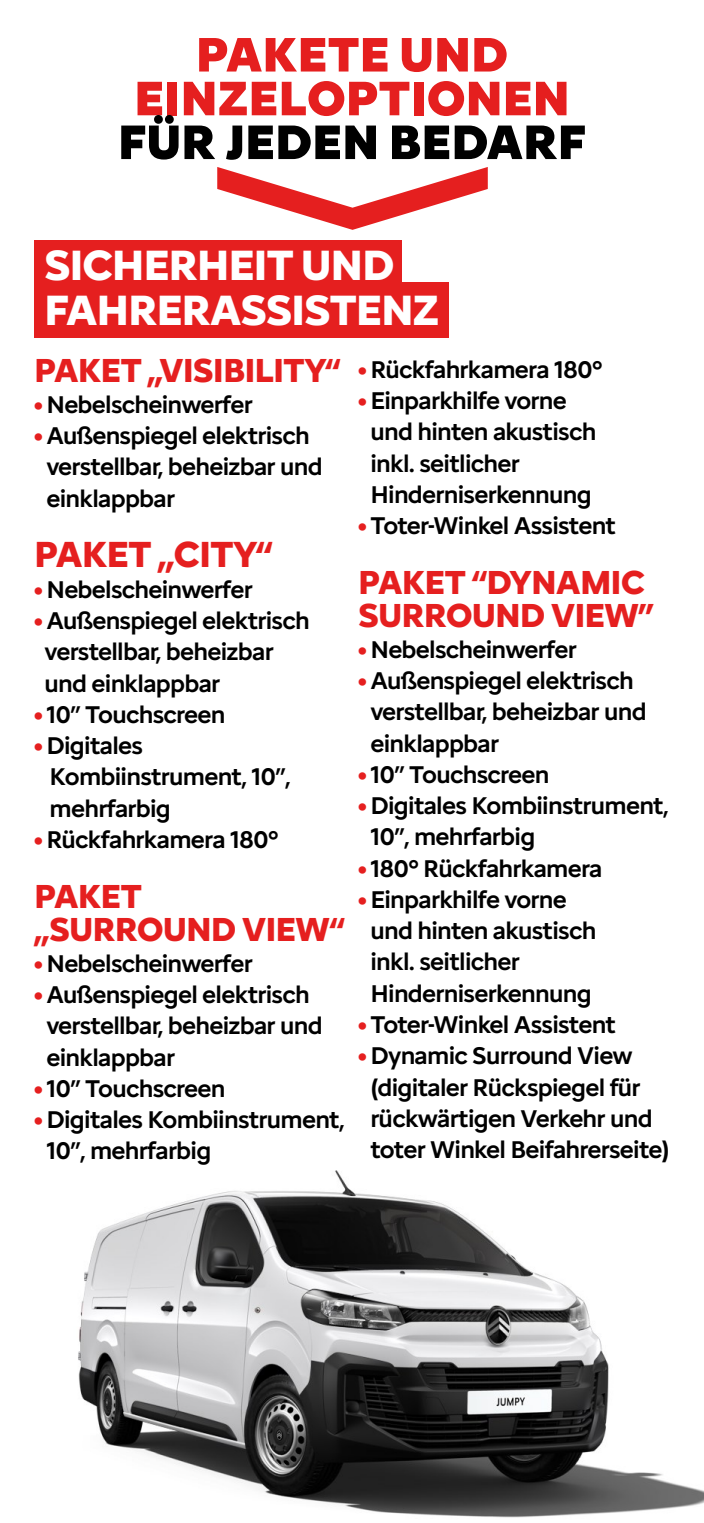
<style>
.page{position:relative;width:704px;height:1523px;background:#fff}
.page>*{position:absolute;margin:0;border:0;box-sizing:border-box;transform-origin:0 0}
.t1{font:900 50px/43.8px "Citroen Type";letter-spacing:-.01em;color:#e51f1f;text-align:center}
.t2{font:900 50px "Citroen Type";letter-spacing:-.01em;color:#000}
.t3{font:700 43.75px/45px "Citroen Type";letter-spacing:-.03em;color:#fff}
.t4{font:700 37.5px "Citroen Type";letter-spacing:-.03em;color:#e51f1f}
.t5{font:700 34.38px/32.5px "Citroen Type";letter-spacing:-.03em;color:#e51f1f}
.t6{font:500 25px/31.2px "Citroen Type";letter-spacing:-.03em;color:#000}
.s1{font-weight:900;color:#e51f1f}
</style>
<div class="page">
<img style="left:78px;top:1170px;width:625px;height:348px">
<svg style="left:217px;top:167px;width:270px;height:63px"></svg>
<div style="left:34px;top:240px;width:368px;height:49px;background:#e51f1f"></div>
<div style="left:34px;top:282px;width:414px;height:56px;background:#e51f1f"></div>
<h1 class="t1" style="left:134px;top:30px;width:437px">PAKETE UND<br>EINZELOPTIONEN</h1>
<h1 class="t2" style="left:118px;top:104px;width:469px">FÜR JEDEN BEDARF</h1>
<h2 class="t3" style="left:44px;top:240px;width:396px">SICHERHEIT UND<br>FAHRERASSISTENZ</h2>
<h3 class="t5" style="left:34px;top:352px;width:308px">PAKET „VISIBILITY“</h3>
<p class="t6" style="left:34px;top:387px;width:220px"><span class="s1">•</span> Nebelscheinwerfer</p>
<p class="t6" style="left:46px;top:418px;width:277px;text-indent:-12px"><span class="s1">•</span> Außenspiegel elektrisch verstellbar, beheizbar und einklappbar</p>
<h3 class="t4" style="left:34px;top:525px;width:240px">PAKET „CITY“</h3>
<p class="t6" style="left:34px;top:572px;width:220px"><span class="s1">•</span> Nebelscheinwerfer</p>
<p class="t6" style="left:44px;top:603px;width:266px;text-indent:-10px"><span class="s1">•</span> Außenspiegel elektrisch verstellbar, beheizbar und einklappbar</p>
<p class="t6" style="left:34px;top:697px;width:193px"><span class="s1">•</span> 10” Touchscreen</p>
<p class="t6" style="left:50px;top:728px;width:242px;text-indent:-15px"><span class="s1">•</span> Digitales<br>Kombiinstrument, 10”, mehrfarbig</p>
<p class="t6" style="left:34px;top:822px;width:245px"><span class="s1">•</span> Rückfahrkamera 180°</p>
<h3 class="t5" style="left:34px;top:878px;width:312px">PAKET „SURROUND VIEW“</h3>
<p class="t6" style="left:34px;top:946px;width:220px"><span class="s1">•</span> Nebelscheinwerfer</p>
<p class="t6" style="left:46px;top:977px;width:277px;text-indent:-12px"><span class="s1">•</span> Außenspiegel elektrisch verstellbar, beheizbar und einklappbar</p>
<p class="t6" style="left:34px;top:1071px;width:193px"><span class="s1">•</span> 10” Touchscreen</p>
<p class="t6" style="left:46px;top:1102px;width:299px;text-indent:-12px"><span class="s1">•</span> Digitales Kombiinstrument,<br>10”, mehrfarbig</p>
<p class="t6" style="left:358px;top:352px;width:245px"><span class="s1">•</span> Rückfahrkamera 180°</p>
<p class="t6" style="left:370px;top:383px;width:227px;text-indent:-12px"><span class="s1">•</span> Einparkhilfe vorne und hinten akustisch inkl. seitlicher<br>Hinderniserkennung</p>
<p class="t6" style="left:358px;top:508px;width:259px"><span class="s1">•</span> Toter-Winkel Assistent</p>
<h3 class="t5" style="left:358px;top:564px;width:297px">PAKET “DYNAMIC<br>SURROUND VIEW”</h3>
<p class="t6" style="left:358px;top:632px;width:220px"><span class="s1">•</span> Nebelscheinwerfer</p>
<p class="t6" style="left:370px;top:663px;width:277px;text-indent:-12px"><span class="s1">•</span> Außenspiegel elektrisch verstellbar, beheizbar und einklappbar</p>
<p class="t6" style="left:358px;top:757px;width:193px"><span class="s1">•</span> 10” Touchscreen</p>
<p class="t6" style="left:370px;top:788px;width:299px;text-indent:-12px"><span class="s1">•</span> Digitales Kombiinstrument,<br>10”, mehrfarbig</p>
<p class="t6" style="left:358px;top:851px;width:246px"><span class="s1">•</span> 180° Rückfahrkamera</p>
<p class="t6" style="left:370px;top:882px;width:227px;text-indent:-12px"><span class="s1">•</span> Einparkhilfe vorne und hinten akustisch inkl. seitlicher<br>Hinderniserkennung</p>
<p class="t6" style="left:358px;top:1007px;width:259px"><span class="s1">•</span> Toter-Winkel Assistent</p>
<p class="t6" style="left:370px;top:1038px;width:300px;text-indent:-12px"><span class="s1">•</span> Dynamic Surround View (digitaler Rückspiegel für rückwärtigen Verkehr und toter Winkel Beifahrerseite)</p>
</div>
